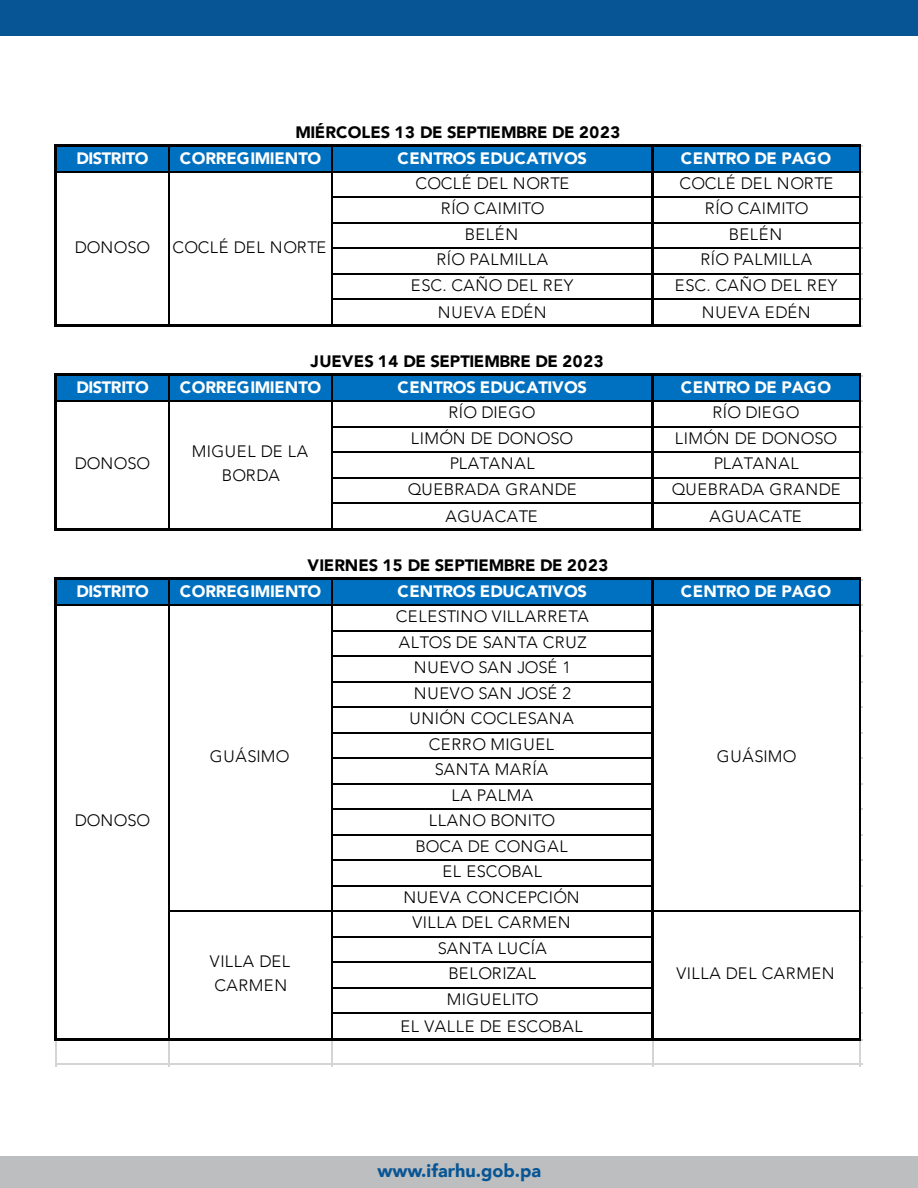
<style>
.page{position:relative;width:918px;height:1188px;background:#fff}
.page>*{position:absolute;margin:0;border:0;box-sizing:border-box;transform-origin:0 0}
.t1{font:900 18px "Avenir";color:#075594}
.t2{font:300 16.5px/25.5px "Avenir";letter-spacing:.04em;color:#000;text-align:center}
.t3{font:900 16.5px "Avenir";letter-spacing:-.015em;color:#fff}
.t4{font:900 16.5px "Avenir";letter-spacing:.005em;color:#000}
.t5{font:900 16.5px "Avenir";letter-spacing:.005em;color:#fff}
.t6{font:300 16.5px "Avenir";letter-spacing:-.01em;color:#000}
.t7{font:300 16.5px "Avenir";letter-spacing:.015em;color:#000}
.t8{font:300 16.5px/24px "Avenir";letter-spacing:.02em;color:#000;text-align:center}
</style>
<div class="page">
<div style="left:0;top:1157px;width:918px;height:31px;background:#bcbec0"></div>
<div style="left:0;top:0;width:918px;height:36px;background:#075594"></div>
<div style="left:55px;top:146px;width:806px;height:26px;background:#0070c0"></div>
<div style="left:55px;top:375px;width:806px;height:27px;background:#0070c0"></div>
<div style="left:55px;top:579px;width:806px;height:27px;background:#0070c0"></div>
<hr style="left:57px;top:144px;width:804px;height:3px;background:#000">
<hr style="left:57px;top:171px;width:594px;height:1px;background:#000">
<hr style="left:654px;top:171px;width:207px;height:1px;background:#000">
<hr style="left:333px;top:196px;width:318px;height:2px;background:#000">
<hr style="left:654px;top:196px;width:207px;height:2px;background:#000">
<hr style="left:333px;top:222px;width:318px;height:2px;background:#000">
<hr style="left:654px;top:222px;width:207px;height:2px;background:#000">
<hr style="left:333px;top:248px;width:318px;height:1px;background:#000">
<hr style="left:654px;top:248px;width:207px;height:1px;background:#000">
<hr style="left:333px;top:273px;width:318px;height:1px;background:#000">
<hr style="left:654px;top:273px;width:207px;height:1px;background:#000">
<hr style="left:333px;top:298px;width:318px;height:2px;background:#000">
<hr style="left:654px;top:298px;width:207px;height:2px;background:#000">
<hr style="left:54px;top:144px;width:3px;height:183px;background:#000">
<hr style="left:168px;top:147px;width:1px;height:177px;background:#000">
<hr style="left:331px;top:147px;width:2px;height:177px;background:#000">
<hr style="left:651px;top:147px;width:3px;height:180px;background:#000">
<hr style="left:57px;top:324px;width:804px;height:3px;background:#000">
<hr style="left:859px;top:147px;width:2px;height:177px;background:#000">
<hr style="left:57px;top:374px;width:804px;height:2px;background:#000">
<hr style="left:57px;top:400px;width:594px;height:2px;background:#000">
<hr style="left:654px;top:400px;width:207px;height:2px;background:#000">
<hr style="left:333px;top:426px;width:318px;height:2px;background:#000">
<hr style="left:654px;top:426px;width:207px;height:2px;background:#000">
<hr style="left:333px;top:451px;width:318px;height:2px;background:#000">
<hr style="left:654px;top:451px;width:207px;height:2px;background:#000">
<hr style="left:333px;top:477px;width:318px;height:1px;background:#000">
<hr style="left:654px;top:477px;width:207px;height:1px;background:#000">
<hr style="left:333px;top:502px;width:318px;height:2px;background:#000">
<hr style="left:654px;top:502px;width:207px;height:2px;background:#000">
<hr style="left:54px;top:374px;width:3px;height:157px;background:#000">
<hr style="left:168px;top:376px;width:1px;height:152px;background:#000">
<hr style="left:331px;top:376px;width:2px;height:152px;background:#000">
<hr style="left:651px;top:376px;width:3px;height:155px;background:#000">
<hr style="left:57px;top:528px;width:804px;height:3px;background:#000">
<hr style="left:859px;top:376px;width:2px;height:152px;background:#000">
<hr style="left:57px;top:578px;width:804px;height:2px;background:#000">
<hr style="left:57px;top:604px;width:594px;height:2px;background:#000">
<hr style="left:654px;top:604px;width:207px;height:2px;background:#000">
<hr style="left:333px;top:630px;width:318px;height:2px;background:#000">
<hr style="left:333px;top:656px;width:318px;height:1px;background:#000">
<hr style="left:333px;top:681px;width:318px;height:1px;background:#000">
<hr style="left:333px;top:706px;width:318px;height:2px;background:#000">
<hr style="left:333px;top:732px;width:318px;height:2px;background:#000">
<hr style="left:333px;top:758px;width:318px;height:1px;background:#000">
<hr style="left:333px;top:783px;width:318px;height:1px;background:#000">
<hr style="left:333px;top:808px;width:318px;height:2px;background:#000">
<hr style="left:333px;top:834px;width:318px;height:2px;background:#000">
<hr style="left:333px;top:860px;width:318px;height:1px;background:#000">
<hr style="left:333px;top:885px;width:318px;height:1px;background:#000">
<hr style="left:169px;top:910px;width:482px;height:2px;background:#000">
<hr style="left:654px;top:910px;width:207px;height:2px;background:#000">
<hr style="left:333px;top:936px;width:318px;height:2px;background:#000">
<hr style="left:333px;top:962px;width:318px;height:1px;background:#000">
<hr style="left:333px;top:987px;width:318px;height:1px;background:#000">
<hr style="left:333px;top:1012px;width:318px;height:2px;background:#000">
<hr style="left:54px;top:578px;width:3px;height:463px;background:#000">
<hr style="left:168px;top:580px;width:1px;height:458px;background:#000">
<hr style="left:331px;top:580px;width:2px;height:458px;background:#000">
<hr style="left:651px;top:580px;width:3px;height:461px;background:#000">
<hr style="left:57px;top:1038px;width:804px;height:3px;background:#000">
<hr style="left:859px;top:580px;width:2px;height:458px;background:#000">
<hr style="left:55px;top:1041px;width:2px;height:25px;background:#d4d4d4">
<svg style="left:168px;top:1041px;width:1px;height:25px"></svg>
<hr style="left:331px;top:1041px;width:2px;height:25px;background:#d4d4d4">
<hr style="left:652px;top:1041px;width:2px;height:25px;background:#d4d4d4">
<hr style="left:859px;top:1041px;width:2px;height:25px;background:#d4d4d4">
<hr style="left:55px;top:1064px;width:807px;height:1px;background:#d4d4d4">
<p class="t4" style="left:295px;top:118px;width:326px">MIÉRCOLES 13 DE SEPTIEMBRE DE 2023</p>
<p class="t3" style="left:76px;top:144px;width:74px">DISTRITO</p>
<p class="t3" style="left:180px;top:144px;width:143px">CORREGIMIENTO</p>
<p class="t3" style="left:397px;top:144px;width:191px">CENTROS EDUCATIVOS</p>
<p class="t5" style="left:681px;top:144px;width:152px">CENTRO DE PAGO</p>
<p class="t2" style="left:415px;top:171px;width:155px">COCLÉ DEL NORTE</p>
<p class="t2" style="left:679px;top:171px;width:155px">COCLÉ DEL NORTE</p>
<p class="t7" style="left:441px;top:199px;width:105px">RÍO CAIMITO</p>
<p class="t7" style="left:705px;top:199px;width:105px">RÍO CAIMITO</p>
<p class="t2" style="left:465px;top:222px;width:55px">BELÉN</p>
<p class="t2" style="left:729px;top:222px;width:55px">BELÉN</p>
<p class="t2" style="left:436px;top:247px;width:113px">RÍO PALMILLA</p>
<p class="t2" style="left:700px;top:247px;width:113px">RÍO PALMILLA</p>
<p class="t2" style="left:411px;top:273px;width:164px">ESC. CAÑO DEL REY</p>
<p class="t2" style="left:675px;top:273px;width:164px">ESC. CAÑO DEL REY</p>
<p class="t2" style="left:438px;top:300px;width:110px">NUEVA EDÉN</p>
<p class="t2" style="left:702px;top:300px;width:110px">NUEVA EDÉN</p>
<p class="t2" style="left:75px;top:235px;width:77px">DONOSO</p>
<p class="t2" style="left:172px;top:235px;width:155px">COCLÉ DEL NORTE</p>
<p class="t4" style="left:310px;top:347px;width:295px">JUEVES 14 DE SEPTIEMBRE DE 2023</p>
<p class="t3" style="left:76px;top:373px;width:74px">DISTRITO</p>
<p class="t3" style="left:180px;top:373px;width:143px">CORREGIMIENTO</p>
<p class="t3" style="left:397px;top:373px;width:191px">CENTROS EDUCATIVOS</p>
<p class="t5" style="left:681px;top:373px;width:152px">CENTRO DE PAGO</p>
<p class="t2" style="left:448px;top:400px;width:89px">RÍO DIEGO</p>
<p class="t2" style="left:712px;top:400px;width:89px">RÍO DIEGO</p>
<p class="t6" style="left:411px;top:428px;width:164px">LIMÓN DE DONOSO</p>
<p class="t6" style="left:675px;top:428px;width:164px">LIMÓN DE DONOSO</p>
<p class="t2" style="left:450px;top:451px;width:86px">PLATANAL</p>
<p class="t2" style="left:714px;top:451px;width:86px">PLATANAL</p>
<p class="t2" style="left:408px;top:477px;width:170px">QUEBRADA GRANDE</p>
<p class="t2" style="left:672px;top:477px;width:170px">QUEBRADA GRANDE</p>
<p class="t2" style="left:445px;top:504px;width:94px">AGUACATE</p>
<p class="t2" style="left:709px;top:504px;width:94px">AGUACATE</p>
<p class="t2" style="left:75px;top:451px;width:77px">DONOSO</p>
<p class="t8" style="left:192px;top:440px;width:118px">MIGUEL DE LA<br>BORDA</p>
<p class="t4" style="left:307px;top:551px;width:302px">VIERNES 15 DE SEPTIEMBRE DE 2023</p>
<p class="t3" style="left:76px;top:577px;width:74px">DISTRITO</p>
<p class="t3" style="left:180px;top:577px;width:143px">CORREGIMIENTO</p>
<p class="t3" style="left:397px;top:577px;width:191px">CENTROS EDUCATIVOS</p>
<p class="t5" style="left:681px;top:577px;width:152px">CENTRO DE PAGO</p>
<p class="t2" style="left:396px;top:604px;width:194px">CELESTINO VILLARRETA<br>ALTOS DE SANTA CRUZ<br>NUEVO SAN JOSÉ 1<br>NUEVO SAN JOSÉ 2<br>UNIÓN COCLESANA<br>CERRO MIGUEL<br>SANTA MARÍA<br>LA PALMA<br>LLANO BONITO<br>BOCA DE CONGAL<br>EL ESCOBAL<br>NUEVA CONCEPCIÓN<br>VILLA DEL CARMEN<br>SANTA LUCÍA<br>BELORIZAL<br>MIGUELITO</p>
<p class="t2" style="left:400px;top:1013px;width:184px">EL VALLE DE ESCOBAL</p>
<p class="t2" style="left:210px;top:743px;width:81px">GUÁSIMO</p>
<p class="t2" style="left:717px;top:743px;width:81px">GUÁSIMO</p>
<p class="t2" style="left:75px;top:808px;width:77px">DONOSO</p>
<p class="t2" style="left:210px;top:950px;width:82px;line-height:24px;text-align:left">VILLA DEL<br>CARMEN</p>
<p class="t2" style="left:676px;top:961px;width:160px">VILLA DEL CARMEN</p>
<p class="t1" style="left:378px;top:1155px;width:165px">www.ifarhu.gob.pa</p>
</div>
